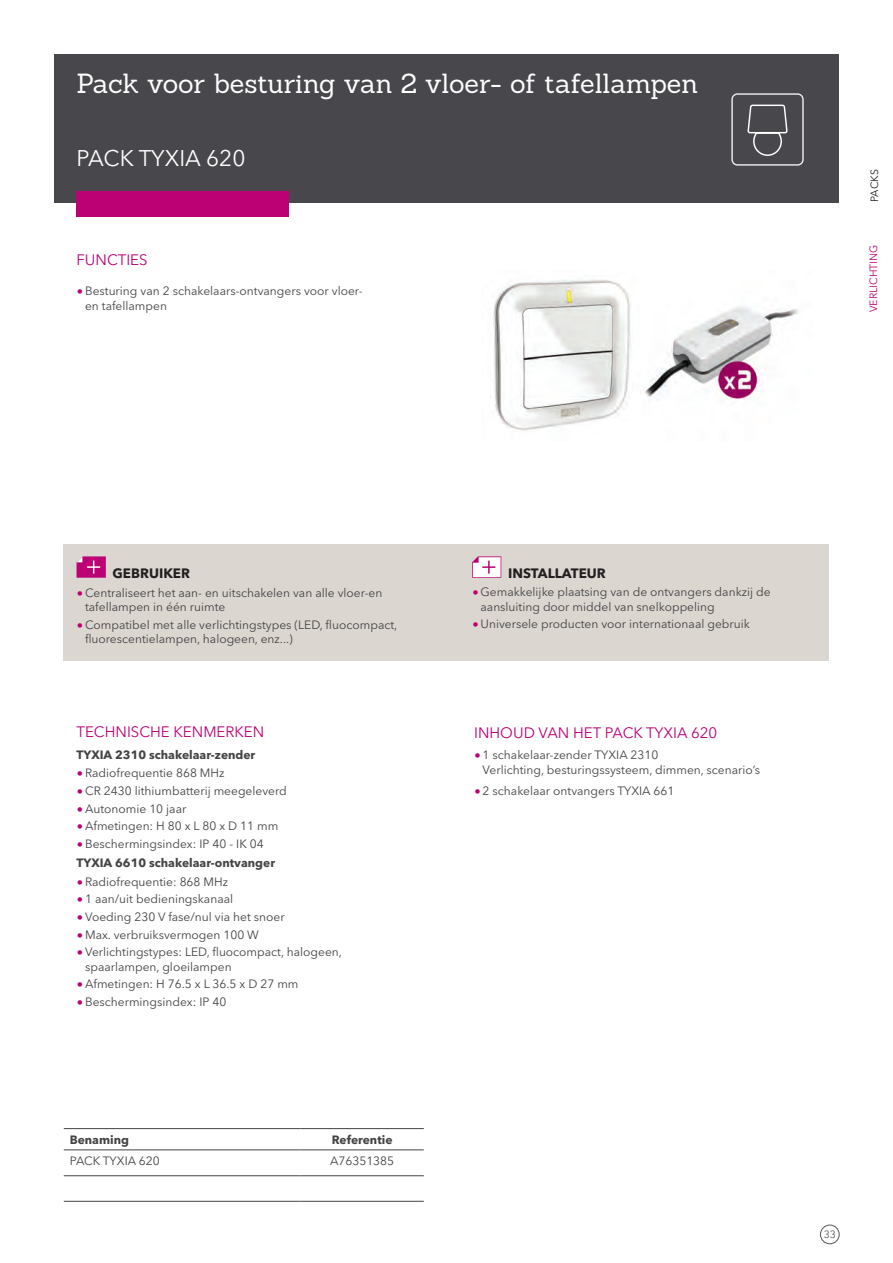
<style>
.page{position:relative;width:893px;height:1263px;background:#fff}
.page>*{position:absolute;margin:0;border:0;box-sizing:border-box;transform-origin:0 0}
.t1{font:27px "Sanchez";letter-spacing:-.005em;color:#fff}
.t2{font:22.5px "Avenir Next LT Pro";color:#fff}
.t3{font:15px "Avenir Next LT Pro";color:#bb0174}
.t4{font:700 13.5px "Avenir Next LT Pro";color:#231f20}
.t5{font:12px/14.4px "Avenir Next LT Pro";color:#434343}
.t6{font:700 12px/19.4px "Avenir Next LT Pro";color:#434343}
.t7{font:10.5px "Avenir Next LT Pro";color:#bb0174}
.t8{font:10.5px "Avenir Next LT Pro";letter-spacing:-.01em;color:#231f20}
.t9{font:10.5px "Avenir Next LT Pro";color:#57585a}
.s1{font-family:"Lato";color:#bb0174}
.s2{font-family:"Lato";font-weight:400;color:#bb0174}
.s3{font-weight:400}
</style>
<div class="page">
<div style="left:820px;top:1225px;width:19px;height:19px;border:1px solid #57585a;border-radius:50%"></div>
<div style="left:54px;top:54px;width:785px;height:148px;background:#47474c"></div>
<div style="left:64px;top:544px;width:765px;height:116px;background:#dbd6d0"></div>
<svg style="left:77px;top:556px;width:29px;height:22px"></svg>
<svg style="left:472px;top:556px;width:29px;height:22px"></svg>
<div style="left:77px;top:191px;width:212px;height:25px;background:#bb0174"></div>
<hr style="left:64px;top:1128px;width:236px;height:1px;background:#434343">
<hr style="left:300px;top:1128px;width:124px;height:1px;background:#434343">
<hr style="left:64px;top:1149px;width:236px;height:1px;background:#434343">
<hr style="left:300px;top:1149px;width:124px;height:1px;background:#434343">
<hr style="left:64px;top:1175px;width:236px;height:1px;background:#434343">
<hr style="left:300px;top:1175px;width:124px;height:1px;background:#434343">
<hr style="left:64px;top:1201px;width:236px;height:1px;background:#434343">
<hr style="left:300px;top:1201px;width:124px;height:1px;background:#434343">
<img style="left:493px;top:278px;width:305px;height:153px">
<svg style="left:731px;top:93px;width:73px;height:73px"></svg>
<h1 class="t1" style="left:77px;top:65px;width:623px">Pack voor besturing van 2 vloer- of tafellampen</h1>
<h2 class="t2" style="left:77px;top:145px;width:170px">PACK TYXIA 620</h2>
<p class="t3" style="left:77px;top:251px;width:73px">FUNCTIES</p>
<p class="t5" style="left:85px;top:284px;width:279px;text-indent:-9px"><span class="s1">•</span>Besturing van 2 schakelaars-ontvangers voor vloer&shy;en tafellampen</p>
<p class="t8" style="left:868px;top:202px;width:34px;rotate:-90deg">PACKS</p>
<p class="t7" style="left:867px;top:312px;width:69px;rotate:-90deg">VERLICHTING</p>
<p class="t4" style="left:113px;top:565px;width:79px">GEBRUIKER</p>
<p class="t5" style="left:85px;top:585px;width:299px;text-indent:-9px"><span class="s1">•</span>Centraliseert het aan- en uitschakelen van alle vloer-en tafellampen in één ruimte</p>
<p class="t5" style="left:85px;top:617px;width:314px;text-indent:-9px"><span class="s1">•</span>Compatibel met alle verlichtingstypes (LED, fluocompact, fluorescentielampen, halogeen, enz...)</p>
<p class="t4" style="left:508px;top:565px;width:99px">INSTALLATEUR</p>
<p class="t5" style="left:480px;top:585px;width:292px;text-indent:-9px"><span class="s1">•</span>Gemakkelijke plaatsing van de ontvangers dankzij de aansluiting door middel van snelkoppeling</p>
<p class="t5" style="left:472px;top:617px;width:279px"><span class="s1">•</span>Universele producten voor internationaal gebruik</p>
<p class="t3" style="left:77px;top:723px;width:189px">TECHNISCHE KENMERKEN</p>
<p class="t3" style="left:474px;top:724px;width:245px">INHOUD VAN HET PACK TYXIA 620</p>
<p class="t5" style="left:483px;top:747px;width:279px;line-height:15px;text-indent:-9px"><span class="s1">•</span>1 schakelaar-zender TYXIA 2310<br>Verlichting, besturingssysteem, dimmen, scenario’s</p>
<p class="t5" style="left:474px;top:783px;width:202px"><span class="s1">•</span>2 schakelaar ontvangers TYXIA 661</p>
<p class="t6" style="left:77px;top:745px;width:180px">TYXIA 2310 schakelaar-zender</p>
<p class="t5" style="left:77px;top:766px;width:149px"><span class="s1">•</span>Radiofrequentie 868 MHz</p>
<p class="t5" style="left:77px;top:784px;width:212px"><span class="s1">•</span>CR 2430 lithiumbatterij meegeleverd</p>
<p class="t5" style="left:77px;top:801px;width:111px"><span class="s1">•</span>Autonomie 10 jaar</p>
<p class="t5" style="left:77px;top:819px;width:203px"><span class="s1">•</span>Afmetingen: H 80 x L 80 x D 11 mm</p>
<p class="t6" style="left:77px;top:834px;width:200px"><span class="s2">•</span><span class="s3">Beschermingsindex: IP 40 - IK 04<br></span>TYXIA 6610 schakelaar-ontvanger</p>
<p class="t5" style="left:77px;top:874px;width:153px"><span class="s1">•</span>Radiofrequentie: 868 MHz</p>
<p class="t5" style="left:77px;top:892px;width:158px"><span class="s1">•</span>1 aan/uit bedieningskanaal</p>
<p class="t5" style="left:77px;top:910px;width:210px"><span class="s1">•</span>Voeding 230 V fase/nul via het snoer</p>
<p class="t5" style="left:77px;top:927px;width:184px"><span class="s1">•</span>Max. verbruiksvermogen 100 W</p>
<p class="t5" style="left:85px;top:945px;width:258px;text-indent:-9px"><span class="s1">•</span>Verlichtingstypes: LED, fluocompact, halogeen, spaarlampen, gloeilampen</p>
<p class="t5" style="left:77px;top:977px;width:223px"><span class="s1">•</span>Afmetingen: H 76.5 x L 36.5 x D 27 mm</p>
<p class="t5" style="left:77px;top:994px;width:151px"><span class="s1">•</span>Beschermingsindex: IP 40</p>
<p class="t6" style="left:70px;top:1130px;width:61px">Benaming</p>
<p class="t6" style="left:332px;top:1130px;width:62px">Referentie</p>
<p class="t5" style="left:70px;top:1154px;width:92px">PACK TYXIA 620</p>
<p class="t5" style="left:330px;top:1154px;width:66px">A76351385</p>
<p class="t9" style="left:824px;top:1227px;width:14px">33</p>
</div>
